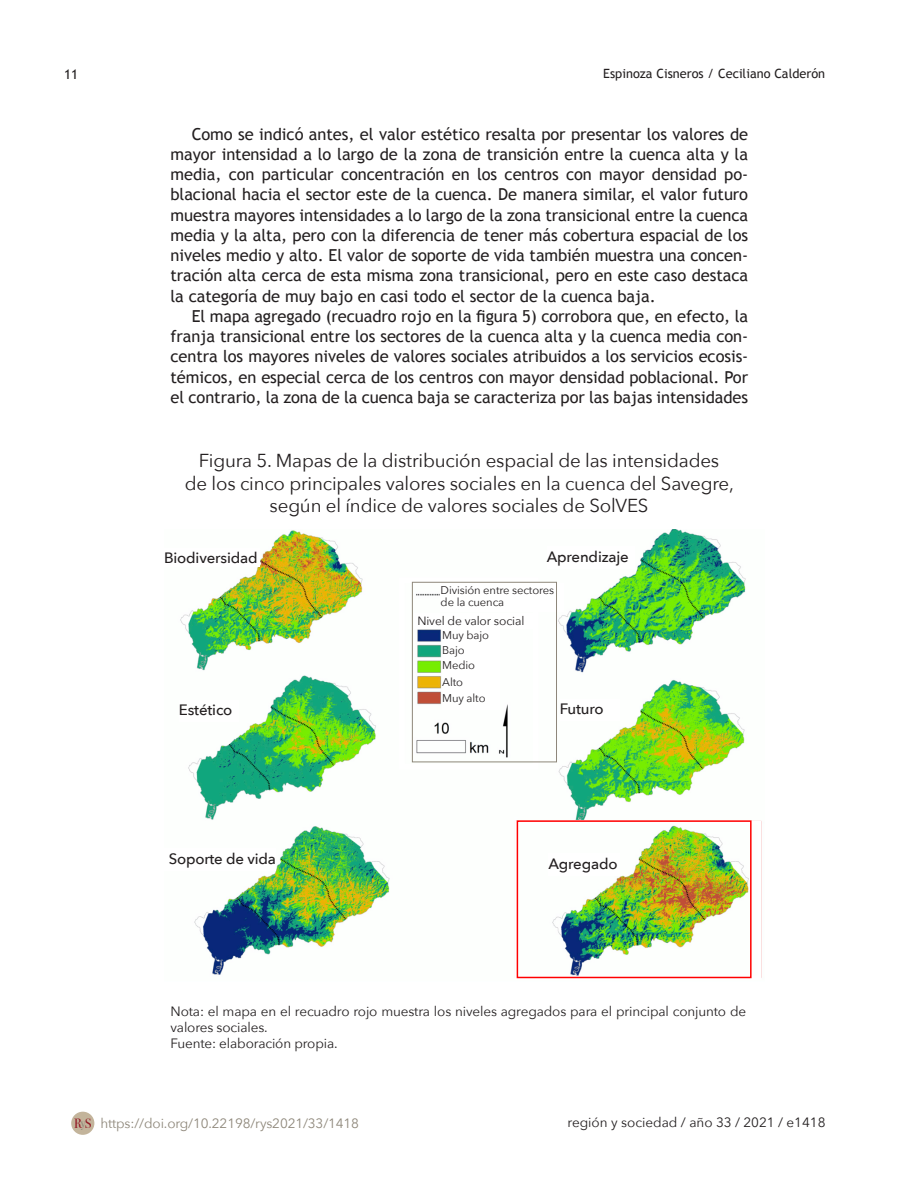
<style>
.page{position:relative;width:918px;height:1188px;background:#fff}
.page>*{position:absolute;margin:0;border:0;box-sizing:border-box;transform-origin:0 0}
.Título_de_figura{font:18.75px "Avenir Next";letter-spacing:-.01em;color:#231f20}
.TEXTO{font:16.5px/20.2px "Trebuchet MS";letter-spacing:-.005em;color:#231f20;text-align:justify}
.Fuente_de_figura{font:500 15px "Avenir Next";letter-spacing:-.01em;color:#231f20}
.Fuente_de_figura-2{font:13.5px/16.2px "Avenir Next";letter-spacing:-.01em;color:#231f20}
.t1{font:13.5px "Avenir Next";letter-spacing:-.01em;color:#8e877a}
.t2{font:13.5px "Trebuchet MS";color:#231f20}
.t3{font:12.75px "Trebuchet MS";color:#231f20}
.Fuente_de_figura-3{font:12px "Avenir Next";letter-spacing:-.01em;color:#231f20}
.Fuente_de_figura-4{font:11.25px/12px "Avenir Next";letter-spacing:-.01em;color:#231f20}
.s1{font-family:"Bodoni Svty Two ITCTT";color:#931924}
.s2{font-family:"Bodoni Svty Two ITCTT";font-size:12px}
</style>
<div class="page">
<div style="left:71px;top:1112px;width:23px;height:23px;background:#c3b49b;border-radius:50%"></div>
<img style="left:180px;top:529px;width:569px;height:446px">
<div style="left:514px;top:820px;width:248px;height:160px;border:4px solid #fff"></div>
<div style="left:517px;top:820px;width:235px;height:158px;border:2px solid #f00"></div>
<div style="left:164px;top:548px;width:95px;height:18px;background:#fff"></div>
<div style="left:547px;top:547px;width:87px;height:22px;background:#fff"></div>
<div style="left:548px;top:854px;width:72px;height:22px;background:#fff"></div>
<div style="left:179px;top:700px;width:60px;height:21px;background:#fff"></div>
<div style="left:162px;top:849px;width:114px;height:22px;background:#fff"></div>
<div style="left:560px;top:699px;width:60px;height:21px;background:#fff"></div>
<div style="left:414px;top:613px;width:121px;height:16px;background:#fff"></div>
<div style="left:442px;top:628px;width:58px;height:81px;background:#fff"></div>
<div style="left:441px;top:583px;width:123px;height:29px;background:#fff"></div>
<div style="left:412px;top:582px;width:145px;height:180px;border:1px solid #8e877a"></div>
<p class="t2" style="left:64px;top:66px;width:16px">11</p>
<p class="t3" style="left:603px;top:66px;width:223px">Espinoza Cisneros / Ceciliano Calderón</p>
<p class="TEXTO" style="left:171px;top:124px;width:579px;text-indent:21px">Como se indicó antes, el valor estético resalta por presentar los valores de mayor intensidad a lo largo de la zona de transición entre la cuenca alta y la media, con particular concentración en los centros con mayor densidad po&shy;blacional hacia el sector este de la cuenca. De manera similar, el valor futuro muestra mayores intensidades a lo largo de la zona transicional entre la cuenca media y la alta, pero con la diferencia de tener más cobertura espacial de los niveles medio y alto. El valor de soporte de vida también muestra una concen&shy;tración alta cerca de esta misma zona transicional, pero en este caso destaca la categoría de muy bajo en casi todo el sector de la cuenca baja.</p>
<p class="TEXTO" style="left:171px;top:306px;width:579px;text-indent:21px">El mapa agregado (recuadro rojo en la figura 5) corrobora que, en efecto, la franja transicional entre los sectores de la cuenca alta y la cuenca media con&shy;centra los mayores niveles de valores sociales atribuidos a los servicios ecosis&shy;témicos, en especial cerca de los centros con mayor densidad poblacional. Por el contrario, la zona de la cuenca baja se caracteriza por las bajas intensidades</p>
<p class="Título_de_figura" style="left:199px;top:445px;width:522px">Figura 5. Mapas de la distribución espacial de las intensidades</p>
<p class="Título_de_figura" style="left:185px;top:468px;width:551px">de los cinco principales valores sociales en la cuenca del Savegre,</p>
<p class="Título_de_figura" style="left:270px;top:490px;width:380px">según el índice de valores sociales de SolVES</p>
<p class="Fuente_de_figura" style="left:164px;top:545px;width:95px">Biodiversidad</p>
<p class="Fuente_de_figura" style="left:547px;top:544px;width:84px">Aprendizaje</p>
<p class="Fuente_de_figura" style="left:179px;top:697px;width:55px">Estético</p>
<p class="Fuente_de_figura" style="left:169px;top:846px;width:109px">Soporte de vida</p>
<p class="Fuente_de_figura-4" style="left:441px;top:584px;width:115px">División entre sectores de la cuenca</p>
<p class="Fuente_de_figura-3" style="left:417px;top:611px;width:109px">Nivel de valor social</p>
<p class="Fuente_de_figura-4" style="left:442px;top:629px;width:48px">Muy bajo</p>
<p class="Fuente_de_figura-4" style="left:442px;top:644px;width:24px">Bajo</p>
<p class="Fuente_de_figura-4" style="left:442px;top:659px;width:34px">Medio</p>
<p class="Fuente_de_figura-4" style="left:442px;top:675px;width:22px">Alto</p>
<p class="Fuente_de_figura-4" style="left:442px;top:692px;width:45px">Muy alto</p>
<p class="Fuente_de_figura" style="left:560px;top:696px;width:45px">Futuro</p>
<p class="Fuente_de_figura" style="left:548px;top:851px;width:71px">Agregado</p>
<p class="Fuente_de_figura-2" style="left:171px;top:1002px;width:577px">Nota: el mapa en el recuadro rojo muestra los niveles agregados para el principal conjunto de valores sociales.</p>
<p class="Fuente_de_figura-2" style="left:171px;top:1035px;width:169px">Fuente: elaboración propia.</p>
<p class="t1" style="left:74px;top:1111px;width:286px"><span class="s1">R</span><span class="s2">y</span><span class="s1">S</span> https://doi.org/10.22198/rys2021/33/1418</p>
<p class="Fuente_de_figura-2" style="left:567px;top:1114px;width:260px">región y sociedad / año 33 / 2021 / e1418</p>
</div>
